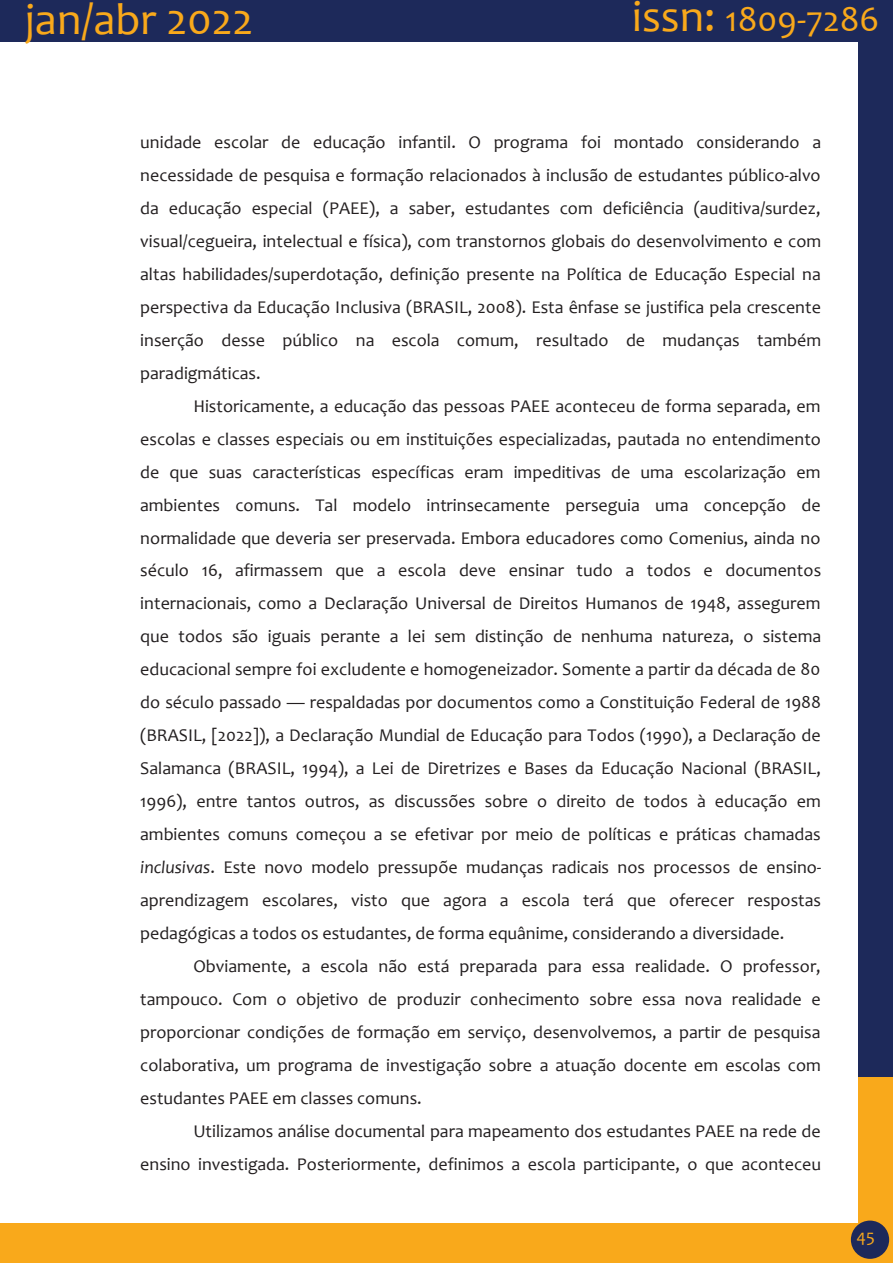
<style>
.page{position:relative;width:893px;height:1263px;background:#fff}
.page>*{position:absolute;margin:0;border:0;box-sizing:border-box;transform-origin:0 0}
.t1{font:45px "Candara";color:#f9a91b}
.t2{font:36px "Candara";color:#f9a91b}
.t3{font:18px/33px "Candara";color:#231f20;text-align:justify}
.t4{font:18px "Candara";color:#f9a91b}
.s1{font-size:45px}
.s2{font-style:italic}
</style>
<div class="page">
<div style="left:858px;top:0;width:34px;height:1079px;background:#1d295a"></div>
<div style="left:0;top:0;width:890px;height:41px;background:#1d295a"></div>
<div style="left:858px;top:1078px;width:35px;height:185px;background:#f9a91b"></div>
<div style="left:0;top:1224px;width:860px;height:39px;background:#f9a91b"></div>
<div style="left:851px;top:1221px;width:38px;height:38px;background:#1d295a;border-radius:50%"></div>
<h1 class="t1" style="left:25px;top:1px;width:230px">jan/abr 2022</h1>
<h2 class="t2" style="left:632px;top:5px;width:249px"><span class="s1">issn:</span> 1809-7286</h2>
<p class="t3" style="left:140px;top:128px;width:682px">unidade escolar de educação infantil. O programa foi montado considerando a necessidade de pesquisa e formação relacionados à inclusão de estudantes público-alvo da educação especial (PAEE), a saber, estudantes com deficiência (auditiva/surdez, visual/cegueira, intelectual e física), com transtornos globais do desenvolvimento e com altas habilidades/superdotação, definição presente na Política de Educação Especial na perspectiva da Educação Inclusiva (BRASIL, 2008). Esta ênfase se justifica pela crescente inserção desse público na escola comum, resultado de mudanças também paradigmáticas.</p>
<p class="t3" style="left:140px;top:391px;width:682px;text-indent:53px">Historicamente, a educação das pessoas PAEE aconteceu de forma separada, em escolas e classes especiais ou em instituições especializadas, pautada no entendimento de que suas características específicas eram impeditivas de uma escolarização em ambientes comuns. Tal modelo intrinsecamente perseguia uma concepção de normalidade que deveria ser preservada. Embora educadores como Comenius, ainda no século 16, afirmassem que a escola deve ensinar tudo a todos e documentos internacionais, como a Declaração Universal de Direitos Humanos de 1948, assegurem que todos são iguais perante a lei sem distinção de nenhuma natureza, o sistema educacional sempre foi excludente e homogeneizador. Somente a partir da década de 80 do século passado — respaldadas por documentos como a Constituição Federal de 1988 (BRASIL, [2022]), a Declaração Mundial de Educação para Todos (1990), a Declaração de Salamanca (BRASIL, 1994), a Lei de Diretrizes e Bases da Educação Nacional (BRASIL, 1996), entre tantos outros, as discussões sobre o direito de todos à educação em ambientes comuns começou a se efetivar por meio de políticas e práticas chamadas <span class="s2">inclusivas</span>. Este novo modelo pressupõe mudanças radicais nos processos de ensino&shy;aprendizagem escolares, visto que agora a escola terá que oferecer respostas pedagógicas a todos os estudantes, de forma equânime, considerando a diversidade.</p>
<p class="t3" style="left:140px;top:952px;width:682px;text-indent:53px">Obviamente, a escola não está preparada para essa realidade. O professor, tampouco. Com o objetivo de produzir conhecimento sobre essa nova realidade e proporcionar condições de formação em serviço, desenvolvemos, a partir de pesquisa colaborativa, um programa de investigação sobre a atuação docente em escolas com estudantes PAEE em classes comuns.</p>
<p class="t3" style="left:140px;top:1116px;width:682px;text-align:right">Utilizamos análise documental para mapeamento dos estudantes PAEE na rede de ensino investigada. Posteriormente, definimos a escola participante, o que aconteceu</p>
<p class="t4" style="left:856px;top:1229px;width:20px">45</p>
</div>
